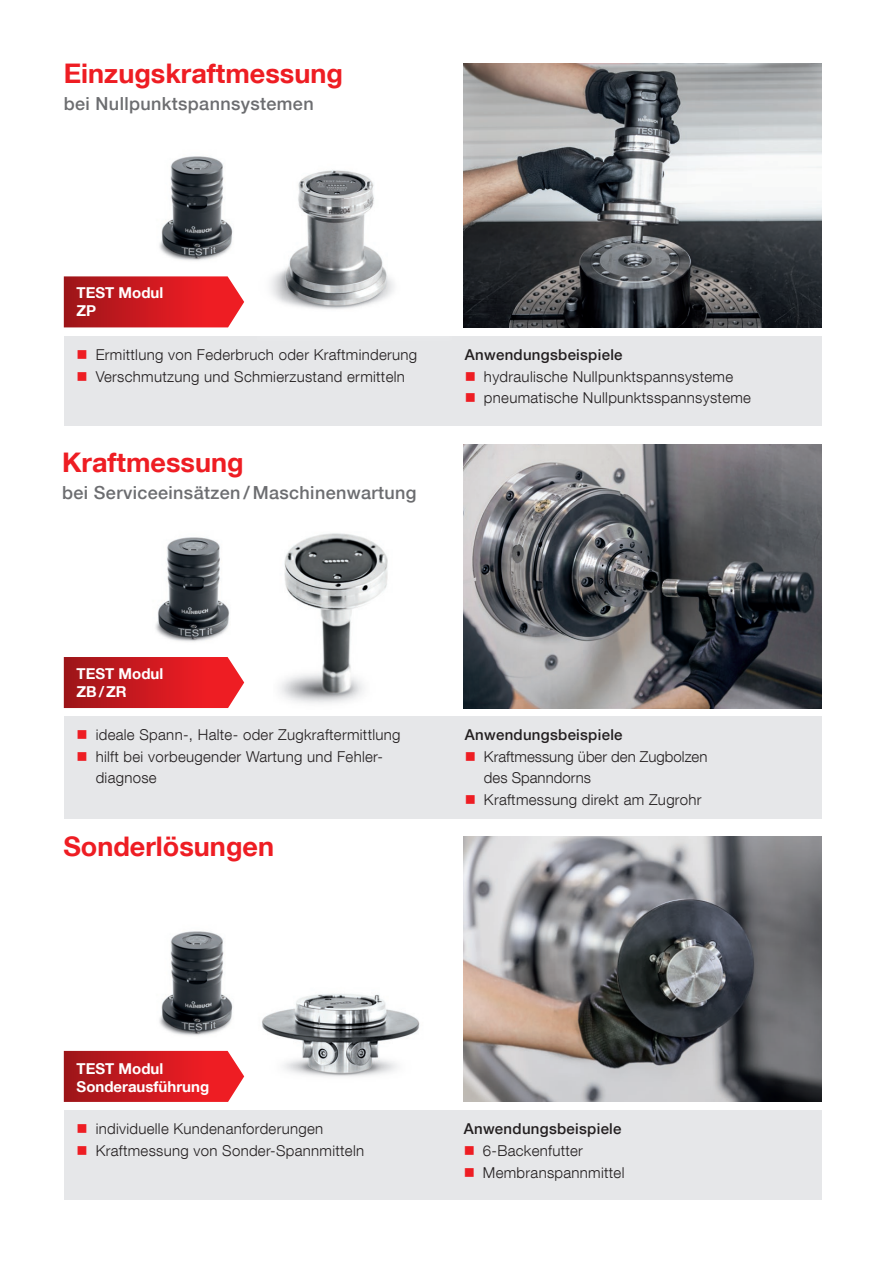
<style>
.page{position:relative;width:885px;height:1263px;background:#fff}
.page>*{position:absolute;margin:0;border:0;box-sizing:border-box;transform-origin:0 0}
.t1{font:700 27px "Helvetica Neue LT Com";color:#ee1d23}
.t2{font:500 18px "Helvetica Neue LT Com";letter-spacing:.02em;color:#6c6d70}
.t3{font:300 15px/21.8px "Helvetica Neue LT Com";letter-spacing:.02em;color:#231f20}
.t4{font:300 15px/21.8px "Helvetica Neue LT Com";color:#231f20}
.t5{font:500 15px "Helvetica Neue LT Com";letter-spacing:.02em;color:#231f20}
.t6{font:700 15px/18px "Helvetica Neue LT Com";color:#fff}
</style>
<div class="page">
<img style="left:279px;top:533px;width:109px;height:171px">
<div style="left:64px;top:1110px;width:757px;height:90px;background:#e6e7e9"></div>
<div style="left:64px;top:336px;width:757px;height:89px;background:#e6e7e9"></div>
<div style="left:64px;top:716px;width:757px;height:102px;background:#e6e7e9"></div>
<img style="left:215px;top:993px;width:205px;height:84px">
<svg style="left:64px;top:276px;width:180px;height:51px;background:#cf242a"></svg>
<svg style="left:64px;top:657px;width:180px;height:51px;background:#cf2328"></svg>
<svg style="left:64px;top:1051px;width:180px;height:51px;background:#cf2329"></svg>
<img style="left:463px;top:444px;width:358px;height:264px">
<img style="left:463px;top:64px;width:358px;height:263px">
<img style="left:464px;top:837px;width:357px;height:265px">
<img style="left:270px;top:170px;width:124px;height:139px">
<img style="left:159px;top:156px;width:74px;height:105px">
<img style="left:155px;top:537px;width:75px;height:105px">
<img style="left:159px;top:931px;width:92px;height:115px">
<h1 class="t1" style="left:64px;top:56px;width:280px">Einzugskraftmessung</h1>
<p class="t2" style="left:64px;top:93px;width:251px">bei Nullpunktspannsystemen</p>
<p class="t6" style="left:77px;top:283px;width:88px">TEST Modul<br>ZP</p>
<p class="t3" style="left:96px;top:343px;width:323px">Ermittlung von Federbruch oder Kraftminderung<br>Verschmutzung und Schmierzustand ermitteln</p>
<h1 class="t1" style="left:62px;top:445px;width:183px">Kraftmessung</h1>
<p class="t2" style="left:62px;top:482px;width:356px">bei Serviceeinsätzen / Maschinenwartung</p>
<p class="t5" style="left:465px;top:345px;width:159px">Anwendungsbeispiele</p>
<p class="t3" style="left:484px;top:365px;width:268px">hydraulische Nullpunktspannsysteme pneumatische Nullpunktsspannsysteme</p>
<p class="t6" style="left:77px;top:664px;width:88px">TEST Modul<br>ZB/ZR</p>
<p class="t3" style="left:96px;top:723px;width:306px">ideale Spann-, Halte- oder Zugkraftermittlung hilft bei vorbeugender Wartung und Fehler&shy;diagnose</p>
<h1 class="t1" style="left:63px;top:829px;width:212px">Sonderlösungen</h1>
<p class="t5" style="left:465px;top:725px;width:159px">Anwendungsbeispiele</p>
<p class="t4" style="left:484px;top:745px;width:225px">Kraftmessung über den Zugbolzen des Spanndorns<br>Kraftmessung direkt am Zugrohr</p>
<p class="t6" style="left:77px;top:1059px;width:134px">TEST Modul<br>Sonderausführung</p>
<p class="t3" style="left:96px;top:1118px;width:270px">individuelle Kundenanforderungen<br>Kraftmessung von Sonder-Spannmitteln</p>
<p class="t5" style="left:463px;top:1120px;width:159px">Anwendungsbeispiele</p>
<p class="t3" style="left:483px;top:1139px;width:143px">6-Backenfutter<br>Membranspannmittel</p>
</div>
